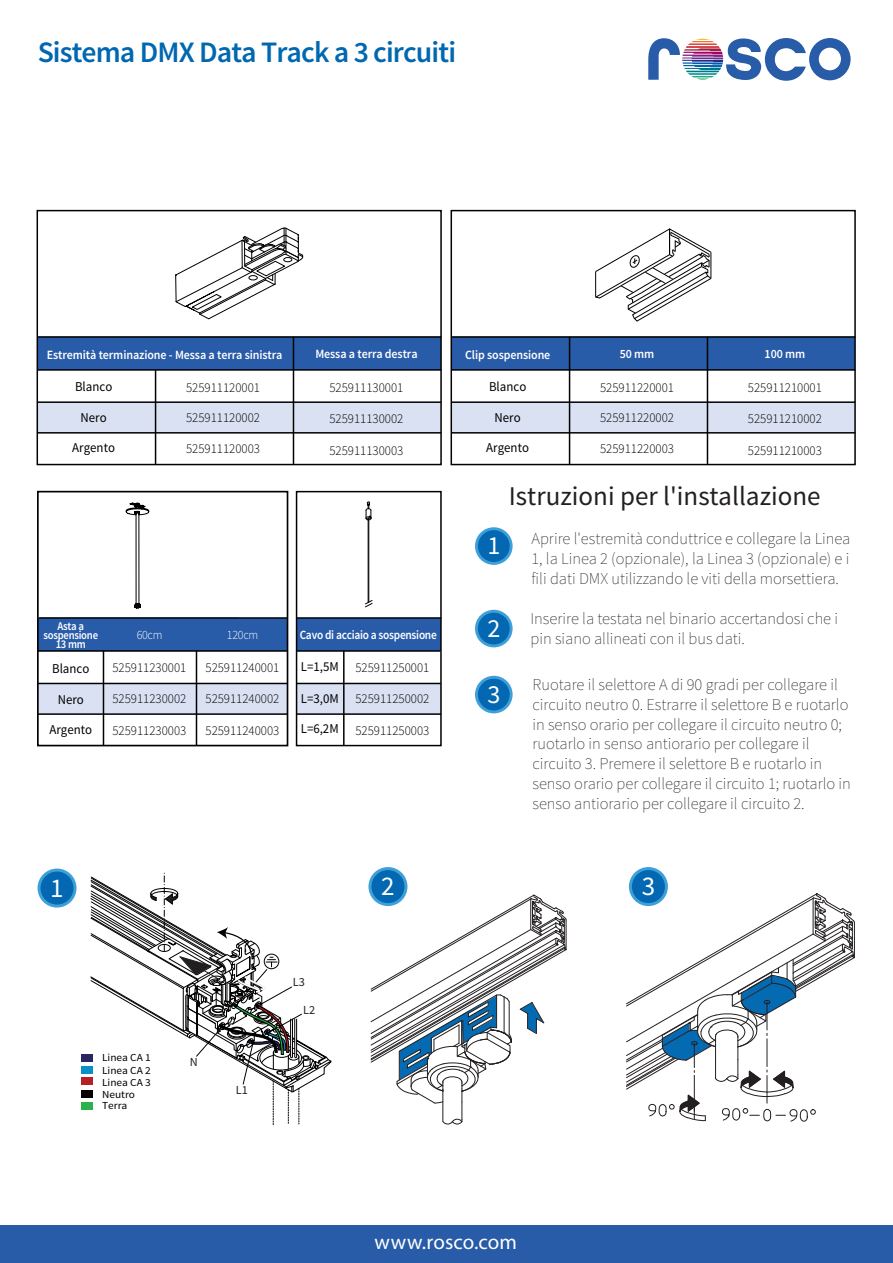
<style>
.page{position:relative;width:893px;height:1263px;background:#fff}
.page>*{position:absolute;margin:0;border:0;box-sizing:border-box;transform-origin:0 0}
.t1{font:600 29.7px "Source Sans Pro";letter-spacing:-.03em;color:#0067b1}
.t2{font:27px "Source Sans Pro";color:#231f20}
.t3{font:27px "Source Sans Pro";color:#fff}
.t4{font:26.1px "Source Sans Pro";color:#fff}
.t5{font:21px "Myriad Pro";letter-spacing:.005em;color:#fff}
.t6{font:200 16.5px/19.8px "Source Sans Pro";color:#231f20}
.t7{font:300 13.5px "Source Sans Pro";color:#010101;scale:.95 1}
.t8{font:13.5px "Source Sans Pro";color:#010101;scale:.95 1}
.t9{font:600 12.6px "Source Sans Pro";letter-spacing:-.01em;color:#fff;scale:.95 1}
.t10{font:600 12.6px "Source Sans Pro";letter-spacing:-.01em;color:#fff;scale:.9 1}
.t11{font:300 12.6px "Source Sans Pro";letter-spacing:-.025em;color:#fff;scale:.95 1}
.t12{font:12.3px "Source Sans Pro";color:#231f20}
.t13{font:600 11.85px/9px "Source Sans Pro";letter-spacing:-.025em;color:#fff;text-align:center;scale:.9 1}
.t14{font:10.65px/12.8px "Source Sans Pro";color:#010101;scale:1.06 1}
</style>
<div class="page">
<div style="left:38px;top:402px;width:403px;height:31px;background:#d9e1f2"></div>
<svg style="left:370px;top:894px;width:197px;height:230px"></svg>
<svg style="left:626px;top:893px;width:229px;height:229px"></svg>
<div style="left:37px;top:337px;width:404px;height:33px;background:#285ba8"></div>
<div style="left:37px;top:210px;width:405px;height:255px;border:2px solid #010101"></div>
<hr style="left:37px;top:336px;width:404px;height:2px;background:#010101">
<hr style="left:37px;top:369px;width:404px;height:2px;background:#010101">
<hr style="left:37px;top:401px;width:404px;height:2px;background:#010101">
<hr style="left:37px;top:432px;width:404px;height:2px;background:#010101">
<div style="left:476px;top:529px;width:35px;height:34px;background:#0368b1;border-radius:50%"></div>
<div style="left:475px;top:527px;width:38px;height:38px;border:3px solid #3ea0d9;border-radius:50%"></div>
<div style="left:39px;top:870px;width:36px;height:36px;background:#0368b1;border-radius:50%"></div>
<div style="left:38px;top:868px;width:39px;height:39px;border:3px solid #3ea0d9;border-radius:50%"></div>
<div style="left:476px;top:611px;width:35px;height:35px;background:#0368b1;border-radius:50%"></div>
<div style="left:475px;top:610px;width:38px;height:37px;border:3px solid #3ea0d9;border-radius:50%"></div>
<div style="left:370px;top:868px;width:36px;height:36px;background:#0368b1;border-radius:50%"></div>
<div style="left:368px;top:867px;width:39px;height:39px;border:3px solid #3ea0d9;border-radius:50%"></div>
<div style="left:476px;top:677px;width:35px;height:35px;background:#0368b1;border-radius:50%"></div>
<div style="left:475px;top:676px;width:38px;height:37px;border:3px solid #3ea0d9;border-radius:50%"></div>
<div style="left:630px;top:868px;width:36px;height:36px;background:#0368b1;border-radius:50%"></div>
<div style="left:629px;top:867px;width:39px;height:39px;border:3px solid #3ea0d9;border-radius:50%"></div>
<svg style="left:648px;top:38px;width:203px;height:43px"></svg>
<div style="left:0;top:1225px;width:893px;height:38px;background:#285ba8"></div>
<hr style="left:155px;top:370px;width:1px;height:94px;background:#010101">
<hr style="left:293px;top:337px;width:1px;height:127px;background:#010101">
<div style="left:38px;top:684px;width:250px;height:30px;background:#d9e1f2"></div>
<div style="left:38px;top:618px;width:249px;height:33px;background:#285ba8"></div>
<div style="left:37px;top:491px;width:251px;height:255px;border:2px solid #010101"></div>
<hr style="left:39px;top:617px;width:249px;height:2px;background:#010101">
<hr style="left:38px;top:650px;width:249px;height:2px;background:#010101">
<svg style="left:126px;top:503px;width:23px;height:105px"></svg>
<div style="left:296px;top:684px;width:145px;height:30px;background:#d9e1f2"></div>
<div style="left:297px;top:618px;width:144px;height:33px;background:#285ba8"></div>
<div style="left:296px;top:491px;width:146px;height:255px;border:2px solid #010101"></div>
<hr style="left:297px;top:617px;width:144px;height:2px;background:#010101">
<hr style="left:297px;top:650px;width:143px;height:2px;background:#010101">
<hr style="left:368px;top:518px;width:1px;height:84px;background:#010101">
<hr style="left:369px;top:518px;width:1px;height:84px;background:#010101">
<svg style="left:366px;top:501px;width:6px;height:19px"></svg>
<svg style="left:365px;top:600px;width:8px;height:7px"></svg>
<hr style="left:103px;top:651px;width:1px;height:95px;background:#010101">
<hr style="left:196px;top:651px;width:1px;height:95px;background:#010101">
<hr style="left:343px;top:651px;width:2px;height:95px;background:#010101">
<hr style="left:297px;top:683px;width:144px;height:1px;background:#010101">
<hr style="left:296px;top:713px;width:145px;height:2px;background:#010101">
<hr style="left:38px;top:713px;width:250px;height:2px;background:#010101">
<hr style="left:37px;top:683px;width:250px;height:1px;background:#010101">
<div style="left:452px;top:402px;width:403px;height:31px;background:#d9e1f2"></div>
<div style="left:451px;top:337px;width:404px;height:33px;background:#285ba8"></div>
<div style="left:451px;top:210px;width:405px;height:255px;border:2px solid #010101"></div>
<hr style="left:451px;top:336px;width:404px;height:2px;background:#010101">
<hr style="left:451px;top:369px;width:404px;height:2px;background:#010101">
<hr style="left:451px;top:401px;width:404px;height:2px;background:#010101">
<hr style="left:451px;top:432px;width:404px;height:2px;background:#010101">
<hr style="left:569px;top:337px;width:1px;height:127px;background:#010101">
<hr style="left:707px;top:337px;width:1px;height:127px;background:#010101">
<svg style="left:595px;top:228px;width:117px;height:94px"></svg>
<svg style="left:175px;top:227px;width:128px;height:168px"></svg>
<svg style="left:91px;top:873px;width:240px;height:252px"></svg>
<div style="left:81px;top:1054px;width:12px;height:8px;background:#292664"></div>
<div style="left:81px;top:1066px;width:12px;height:7px;background:#0891c9"></div>
<div style="left:81px;top:1077px;width:12px;height:8px;background:#b42026"></div>
<div style="left:81px;top:1101px;width:12px;height:8px;background:#2bb24b"></div>
<div style="left:81px;top:1090px;width:12px;height:8px;background:#000"></div>
<h1 class="t1" style="left:38px;top:33px;width:420px">Sistema DMX Data Track a 3 circuiti</h1>
<p class="t9" style="left:47px;top:346px;width:249px">Estremità terminazione - Messa a terra sinistra</p>
<p class="t9" style="left:315px;top:346px;width:109px">Messa a terra destra</p>
<p class="t7" style="left:186px;top:380px;width:79px">525911120001</p>
<p class="t7" style="left:186px;top:410px;width:79px">525911120002</p>
<p class="t8" style="left:75px;top:378px;width:41px">Blanco</p>
<p class="t8" style="left:81px;top:409px;width:29px">Nero</p>
<p class="t8" style="left:72px;top:439px;width:46px">Argento</p>
<p class="t7" style="left:329px;top:379px;width:79px">525911130001</p>
<p class="t7" style="left:329px;top:410px;width:79px">525911130002</p>
<p class="t7" style="left:186px;top:441px;width:79px">525911120003</p>
<p class="t7" style="left:329px;top:442px;width:79px">525911130003</p>
<p class="t13" style="left:43px;top:622px;width:62px">Asta a sospensione<br>13 mm</p>
<p class="t11" style="left:137px;top:627px;width:29px">60cm</p>
<p class="t11" style="left:227px;top:627px;width:34px">120cm</p>
<p class="t8" style="left:52px;top:660px;width:41px">Blanco</p>
<p class="t8" style="left:58px;top:691px;width:29px">Nero</p>
<p class="t8" style="left:49px;top:721px;width:46px">Argento</p>
<p class="t7" style="left:205px;top:659px;width:79px">525911240001</p>
<p class="t7" style="left:205px;top:691px;width:79px">525911240002</p>
<p class="t7" style="left:205px;top:722px;width:79px">525911240003</p>
<p class="t7" style="left:112px;top:659px;width:79px">525911230001</p>
<p class="t7" style="left:112px;top:691px;width:79px">525911230002</p>
<p class="t7" style="left:112px;top:722px;width:79px">525911230003</p>
<p class="t10" style="left:300px;top:627px;width:154px">Cavo di acciaio a sospensione</p>
<p class="t8" style="left:301px;top:658px;width:41px">L=1,5M</p>
<p class="t8" style="left:301px;top:690px;width:41px">L=3,0M</p>
<p class="t8" style="left:301px;top:720px;width:41px">L=6,2M</p>
<p class="t7" style="left:355px;top:659px;width:79px">525911250001</p>
<p class="t7" style="left:355px;top:691px;width:79px">525911250002</p>
<p class="t7" style="left:355px;top:722px;width:79px">525911250003</p>
<h2 class="t3" style="left:50px;top:871px;width:15px">1</h2>
<h2 class="t3" style="left:381px;top:869px;width:15px">2</h2>
<p class="t9" style="left:465px;top:346px;width:91px">Clip sospensione</p>
<p class="t9" style="left:620px;top:346px;width:38px">50 mm</p>
<p class="t9" style="left:765px;top:346px;width:44px">100 mm</p>
<p class="t7" style="left:600px;top:380px;width:79px">525911220001</p>
<p class="t7" style="left:600px;top:410px;width:79px">525911220002</p>
<p class="t8" style="left:489px;top:378px;width:41px">Blanco</p>
<p class="t8" style="left:495px;top:409px;width:29px">Nero</p>
<p class="t8" style="left:486px;top:439px;width:46px">Argento</p>
<p class="t7" style="left:748px;top:379px;width:79px">525911210001</p>
<p class="t7" style="left:748px;top:410px;width:79px">525911210002</p>
<p class="t7" style="left:600px;top:441px;width:79px">525911220003</p>
<p class="t7" style="left:748px;top:442px;width:79px">525911210003</p>
<h3 class="t4" style="left:487px;top:530px;width:14px">1</h3>
<h3 class="t4" style="left:487px;top:612px;width:14px">2</h3>
<h3 class="t4" style="left:487px;top:678px;width:14px">3</h3>
<h2 class="t2" style="left:509px;top:479px;width:313px">Istruzioni per l'installazione</h2>
<p class="t6" style="left:531px;top:529px;width:320px;text-align:justify">Aprire l'estremità conduttrice e collegare la Linea 1, la Linea 2 (opzionale), la Linea 3 (opzionale) e i fili dati DMX utilizzando le viti della morsettiera.</p>
<p class="t6" style="left:530px;top:608px;width:309px">Inserire la testata nel binario accertandosi che i pin siano allineati con il bus dati.</p>
<p class="t6" style="left:532px;top:675px;width:320px">Ruotare il selettore A di 90 gradi per collegare il circuito neutro 0. Estrarre il selettore B e ruotarlo in senso orario per collegare il circuito neutro 0; ruotarlo in senso antiorario per collegare il circuito 3. Premere il selettore B e ruotarlo in senso orario per collegare il circuito 1; ruotarlo in senso antiorario per collegare il circuito 2.</p>
<h2 class="t3" style="left:642px;top:869px;width:15px">3</h2>
<p class="t14" style="left:102px;top:1052px;width:48px">Linea CA 1<br>Linea CA 2</p>
<p class="t14" style="left:102px;top:1071px;width:48px;line-height:23.1px">Linea CA 3<br>Terra</p>
<p class="t14" style="left:102px;top:1088px;width:33px">Neutro</p>
<p class="t12" style="left:190px;top:1054px;width:9px">N</p>
<p class="t12" style="left:236px;top:1082px;width:14px">L1</p>
<p class="t12" style="left:293px;top:974px;width:14px">L3</p>
<p class="t12" style="left:303px;top:1002px;width:14px">L2</p>
<p class="t5" style="left:375px;top:1229px;width:144px">www.rosco.com</p>
</div>
